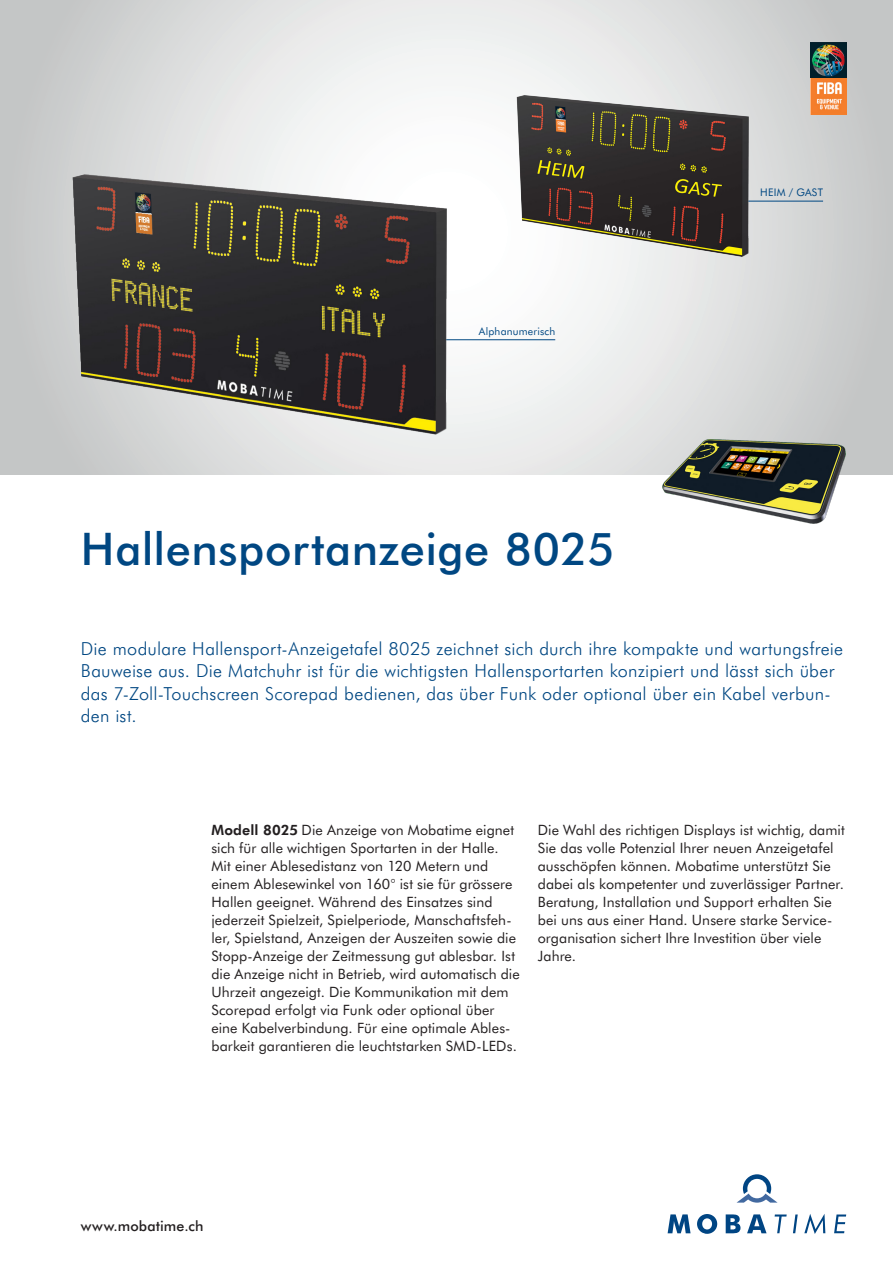
<style>
.page{position:relative;width:893px;height:1263px;background:#fff}
.page>*{position:absolute;margin:0;border:0;box-sizing:border-box;transform-origin:0 0}
.Headline{font:500 45px "Futura BT";letter-spacing:.01em;color:#004782}
.Einleitung{font:300 18px/22.5px "Futura BT";letter-spacing:.015em;color:#004782}
.Einleitung-2{font:14.25px/18px "Futura BT";letter-spacing:.005em;color:#231f20}
.Fließtext{font:14.25px/18px "Futura BT";letter-spacing:.005em;color:#231f20}
.t1{font:500 14.25px "Futura BT";letter-spacing:.01em;color:#231f20}
.Bildnummerierung_rec{font:10.5px "Futura BT";letter-spacing:.02em;color:#004782}
.s1{font-weight:700}
</style>
<div class="page">
<svg style="left:0;top:0;width:893px;height:475px"></svg>
<svg style="left:668px;top:1214px;width:22px;height:19px"></svg>
<svg style="left:697px;top:1214px;width:20px;height:20px"></svg>
<svg style="left:726px;top:1214px;width:14px;height:19px"></svg>
<svg style="left:747px;top:1214px;width:20px;height:19px"></svg>
<svg style="left:737px;top:1174px;width:40px;height:28px"></svg>
<svg style="left:775px;top:1214px;width:12px;height:19px"></svg>
<svg style="left:793px;top:1214px;width:5px;height:19px"></svg>
<svg style="left:804px;top:1214px;width:21px;height:20px"></svg>
<svg style="left:834px;top:1214px;width:12px;height:19px"></svg>
<img style="left:663px;top:439px;width:183px;height:85px">
<hr style="left:674px;top:201px;width:149px;height:1px;background:#004782">
<img style="left:508px;top:88px;width:257px;height:177px">
<hr style="left:406px;top:339px;width:149px;height:1px;background:#004782">
<img style="left:60px;top:165px;width:407px;height:277px">
<img style="left:811px;top:43px;width:35px;height:71px">
<p class="Bildnummerierung_rec" style="left:479px;top:325px;width:78px">Alphanumerisch</p>
<p class="Headline" style="left:81px;top:520px;width:535px">Hallensportanzeige 8025</p>
<p class="Bildnummerierung_rec" style="left:760px;top:186px;width:64px">HEIM / GAST</p>
<p class="Einleitung" style="left:81px;top:637px;width:764px">Die modulare Hallensport-Anzeigetafel 8025 zeichnet sich durch ihre kompakte und wartungsfreie Bauweise aus. Die Matchuhr ist für die wichtigsten Hallensportarten konzipiert und lässt sich über das 7-Zoll-Touchscreen Scorepad bedienen, das über Funk oder optional über ein Kabel verbun&shy;den ist.</p>
<p class="Einleitung-2" style="left:211px;top:820px;width:310px"><span class="s1">Modell 8025</span> Die Anzeige von Mobatime eignet sich für alle wichtigen Sportarten in der Halle.<br>Mit einer Ablesedistanz von 120 Metern und einem Ablesewinkel von 160° ist sie für grössere Hallen geeignet. Während des Einsatzes sind jederzeit Spielzeit, Spielperiode, Manschaftsfeh&shy;ler, Spielstand, Anzeigen der Auszeiten sowie die Stopp-Anzeige der Zeitmessung gut ablesbar. Ist die Anzeige nicht in Betrieb, wird automatisch die Uhrzeit angezeigt. Die Kommunikation mit dem Scorepad erfolgt via Funk oder optional über eine Kabelverbindung. Für eine optimale Ables&shy;barkeit garantieren die leuchtstarken SMD-LEDs.</p>
<p class="Fließtext" style="left:538px;top:820px;width:308px">Die Wahl des richtigen Displays ist wichtig, damit Sie das volle Potenzial Ihrer neuen Anzeigetafel ausschöpfen können. Mobatime unterstützt Sie dabei als kompetenter und zuverlässiger Partner.<br>Beratung, Installation und Support erhalten Sie bei uns aus einer Hand. Unsere starke Service&shy;organisation sichert Ihre Investition über viele Jahre.</p>
<p class="t1" style="left:81px;top:1217px;width:124px">www.mobatime.ch</p>
</div>
